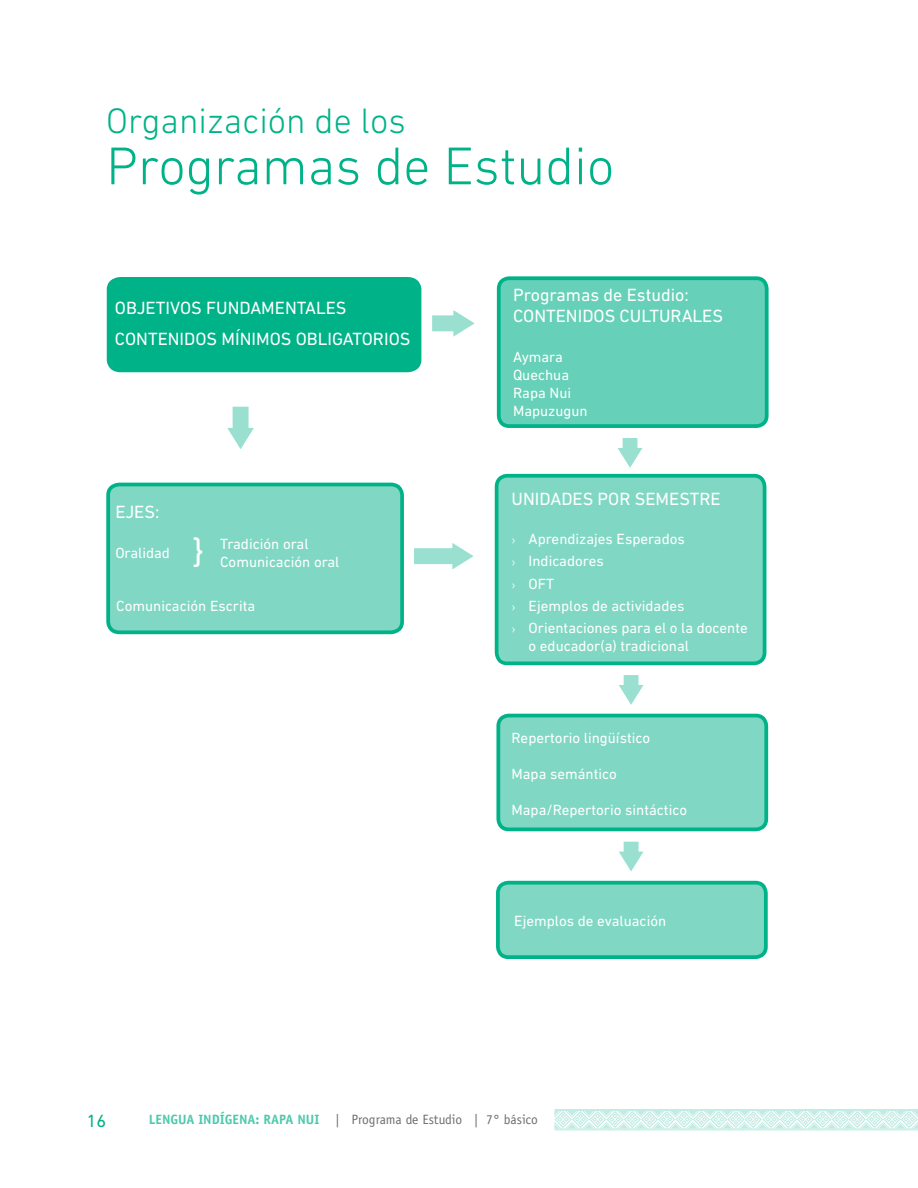
<style>
.page{position:relative;width:918px;height:1188px;background:#fff}
.page>*{position:absolute;margin:0;border:0;box-sizing:border-box;transform-origin:0 0}
.t1{font:300 54px "DIN Next LT Pro";color:#00b288}
.t2{font:300 36px "DIN Next LT Pro";color:#00b288}
.t3{font:36px "DIN Next LT Pro";color:#fff}
.t4{font:18px/31.2px "DIN Next LT Pro";color:#fff}
.t5{font:18px "DIN Next LT Pro";color:#00b288}
.t6{font:15px/22.2px "DIN Next LT Pro";color:#fff}
.t7{font:13.5px "Officina Sans";color:#6d6e71}
.s1{font-family:"Dignathin"}
.s2{font-weight:700;color:#4dc9ac}
</style>
<div class="page">
<svg style="left:555px;top:1111px;width:363px;height:18px"></svg>
<hr style="left:555px;top:1110px;width:363px;height:1px;background:#c2ece3">
<hr style="left:555px;top:1129px;width:363px;height:1px;background:#c2ece3">
<hr style="left:555px;top:1109px;width:363px;height:1px;background:#c2ece3">
<hr style="left:555px;top:1130px;width:363px;height:1px;background:#c2ece3">
<div style="left:499px;top:279px;width:266px;height:147px;background:#66d1b8;border-radius:10px"></div>
<div style="left:109px;top:485px;width:291px;height:147px;background:#80d8c4;border-radius:11px"></div>
<div style="left:498px;top:476px;width:266px;height:186px;background:#80d8c4;border-radius:11px"></div>
<div style="left:106px;top:277px;width:316px;height:96px;background:#00b288"></div>
<div style="left:497px;top:276px;width:272px;height:152px;border:4px solid #00b288;border-radius:10px"></div>
<div style="left:106px;top:483px;width:298px;height:151px;border:4px solid #00b288;border-radius:11px"></div>
<div style="left:495px;top:474px;width:271px;height:191px;border:4px solid #00b288;border-radius:11px"></div>
<div style="left:499px;top:715px;width:266px;height:114px;background:#80d8c4;border-radius:10px"></div>
<div style="left:496px;top:714px;width:272px;height:117px;border:4px solid #00b288;border-radius:10px"></div>
<div style="left:499px;top:884px;width:266px;height:73px;background:#80d8c4;border-radius:10px"></div>
<div style="left:496px;top:881px;width:272px;height:78px;border:4px solid #00b288;border-radius:10px"></div>
<svg style="left:618px;top:438px;width:24px;height:30px"></svg>
<svg style="left:619px;top:675px;width:25px;height:30px"></svg>
<svg style="left:619px;top:842px;width:25px;height:29px"></svg>
<svg style="left:227px;top:407px;width:27px;height:42px"></svg>
<svg style="left:414px;top:543px;width:60px;height:26px"></svg>
<svg style="left:432px;top:310px;width:43px;height:27px"></svg>
<h2 class="t2" style="left:106px;top:100px;width:301px">Organización de los</h2>
<h1 class="t1" style="left:106px;top:135px;width:510px">Programas de Estudio</h1>
<p class="t4" style="left:115px;top:292px;width:297px">OBJETIVOS FUNDAMENTALES<br>CONTENIDOS MÍNIMOS OBLIGATORIOS</p>
<p class="t4" style="left:115px;top:496px;width:46px">EJES:</p>
<p class="t6" style="left:115px;top:541px;width:56px">Oralidad</p>
<h2 class="t3" style="left:192px;top:531px;width:13px">}</h2>
<p class="t6" style="left:220px;top:535px;width:121px;line-height:18px">Tradición oral<br>Comunicación oral</p>
<p class="t6" style="left:116px;top:595px;width:141px">Comunicación Escrita</p>
<p class="t4" style="left:513px;top:283px;width:212px;line-height:21.6px">Programas de Estudio:<br>CONTENIDOS CULTURALES</p>
<p class="t6" style="left:513px;top:347px;width:76px;line-height:18px">Aymara<br>Quechua<br>Rapa Nui<br>Mapuzugun</p>
<p class="t4" style="left:512px;top:483px;width:211px">UNIDADES POR SEMESTRE</p>
<p class="t6" style="left:512px;top:528px;width:238px"><span class="s1">&gt;</span> Aprendizajes Esperados<br><span class="s1">&gt;</span> Indicadores<br><span class="s1">&gt;</span> OFT<br><span class="s1">&gt;</span> Ejemplos de actividades<br><span class="s1">&gt;</span> Orientaciones para el o la docente</p>
<p class="t6" style="left:529px;top:635px;width:162px">o educador(a) tradicional</p>
<p class="t6" style="left:512px;top:727px;width:140px">Repertorio lingüístico</p>
<p class="t6" style="left:512px;top:763px;width:107px">Mapa semántico</p>
<p class="t6" style="left:512px;top:799px;width:177px">Mapa/Repertorio sintáctico</p>
<p class="t6" style="left:514px;top:910px;width:154px">Ejemplos de evaluación</p>
<p class="t5" style="left:87px;top:1110px;width:21px">16</p>
<p class="t7" style="left:149px;top:1112px;width:391px"><span class="s2">lENGUA INDÍGENA: RAPA NUI</span> | Programa de Estudio | 7° básico</p>
</div>
